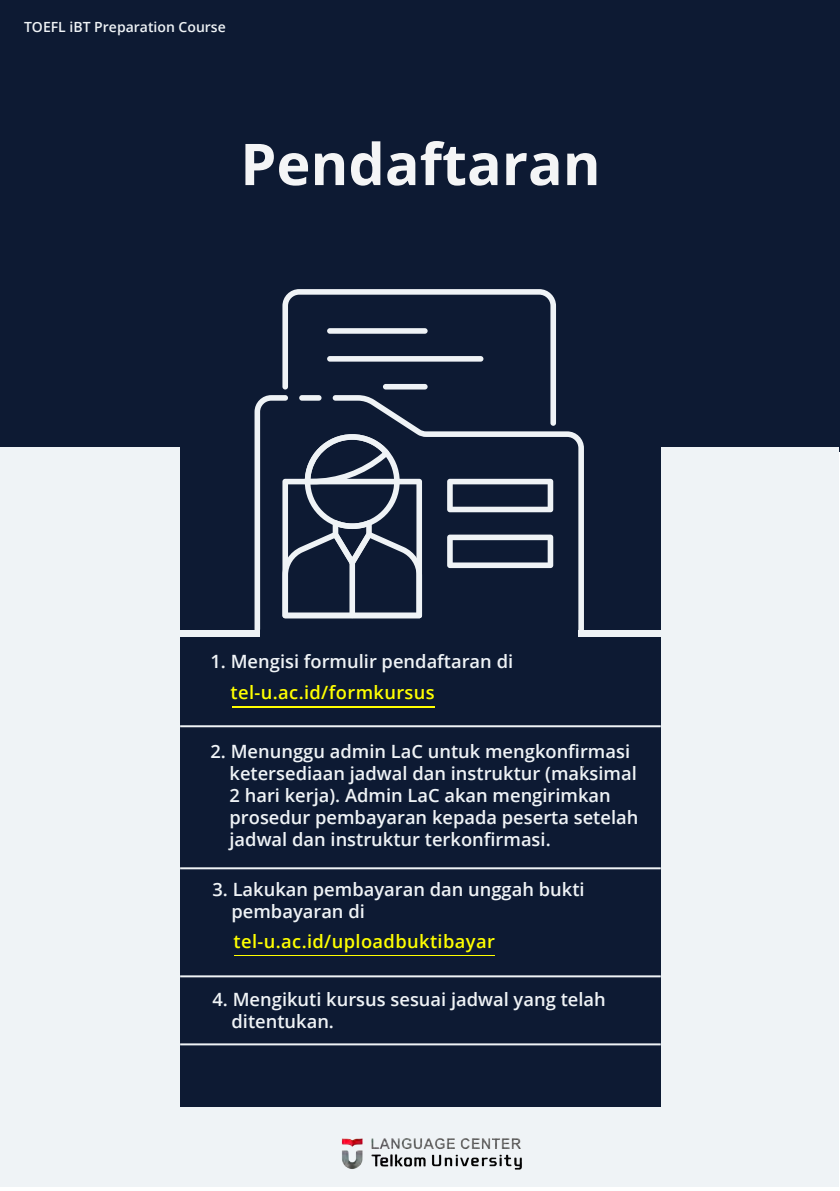
<style>
.page{position:relative;width:840px;height:1191px;background:#fff}
.page>*{position:absolute;margin:0;border:0;box-sizing:border-box;transform-origin:0 0}
.t1{font:700 57.6px "Open Sans";color:#fff}
.t2{font:600 18.2px/22px "Open Sans";color:#eff3f6}
.t3{font:600 18.2px "Open Sans";letter-spacing:.02em;color:#ff0}
.t4{font:600 14px "Open Sans";color:#eff3f6}
</style>
<div class="page">
<div style="left:0;top:0;width:839px;height:451px;background:#0d1a33"></div>
<div style="left:0;top:444px;width:838px;height:742px;background:#eff3f6"></div>
<div style="left:180px;top:444px;width:480px;height:662px;background:#0d1a33"></div>
<div style="left:0;top:432px;width:839px;height:14px;background:#0d1a33"></div>
<img style="left:341px;top:1138px;width:181px;height:32px">
<hr style="left:180px;top:725px;width:480px;height:2px;background:#eff3f6">
<hr style="left:180px;top:867px;width:480px;height:2px;background:#eff3f6">
<hr style="left:180px;top:975px;width:480px;height:2px;background:#eff3f6">
<hr style="left:180px;top:1043px;width:480px;height:2px;background:#eff3f6">
<svg style="left:555px;top:395px;width:28px;height:235px"></svg>
<svg style="left:254px;top:289px;width:301px;height:341px"></svg>
<div style="left:180px;top:630px;width:80px;height:6px;background:#eff3f6"></div>
<div style="left:577px;top:630px;width:85px;height:6px;background:#eff3f6"></div>
<hr style="left:232px;top:706px;width:202px;height:1px;background:#ff0">
<hr style="left:234px;top:954px;width:260px;height:1px;background:#ff0">
<p class="t4" style="left:24px;top:17px;width:203px">TOEFL iBT Preparation Course</p>
<h1 class="t1" style="left:240px;top:123px;width:361px">Pendaftaran</h1>
<p class="t2" style="left:210px;top:650px;width:304px">1. Mengisi formulir pendaftaran di</p>
<p class="t3" style="left:230px;top:680px;width:205px">tel-u.ac.id/formkursus</p>
<p class="t2" style="left:229px;top:740px;width:410px;text-indent:-19px">2. Menunggu admin LaC untuk mengkonfirmasi ketersediaan jadwal dan instruktur (maksimal 2 hari kerja). Admin LaC akan mengirimkan prosedur pembayaran kepada peserta setelah jadwal dan instruktur terkonfirmasi.</p>
<p class="t2" style="left:231px;top:878px;width:354px;text-indent:-19px">3. Lakukan pembayaran dan unggah bukti pembayaran di</p>
<p class="t3" style="left:233px;top:929px;width:262px">tel-u.ac.id/uploadbuktibayar</p>
<p class="t2" style="left:231px;top:988px;width:375px;text-indent:-19px">4. Mengikuti kursus sesuai jadwal yang telah ditentukan.</p>
</div>
